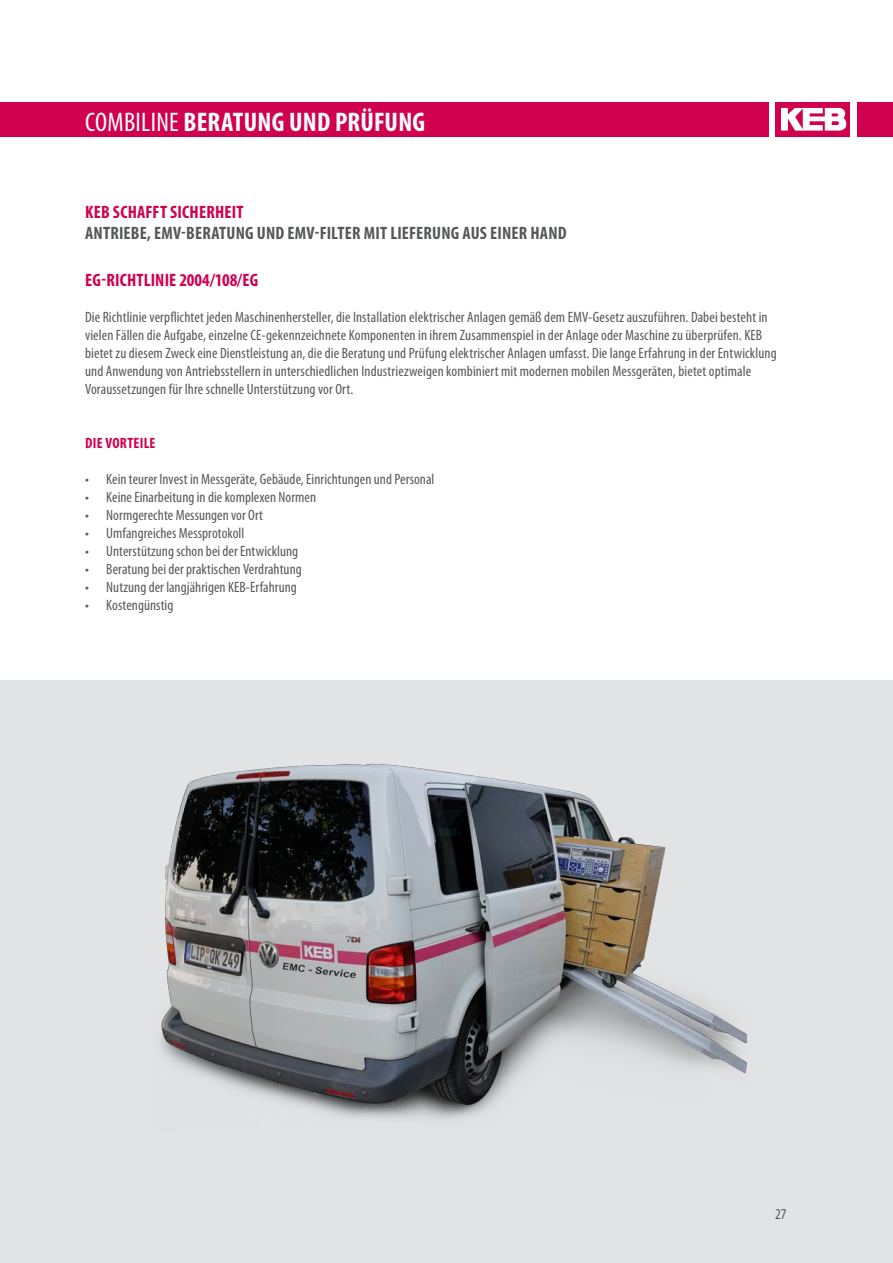
<style>
.page{position:relative;width:893px;height:1263px;background:#fff}
.page>*{position:absolute;margin:0;border:0;box-sizing:border-box;transform-origin:0 0}
.t1{font:700 condensed 27px "Myriad Pro";letter-spacing:.01em;color:#fff}
.t2{font:700 condensed 18px "Myriad Pro";letter-spacing:.01em;color:#57585a}
.justify_10pt{font:700 condensed 18px "Myriad Pro";letter-spacing:.01em;color:#d1004f}
.ragged_10pt{font:condensed 15px/18px "Myriad Pro";letter-spacing:.01em;color:#57585a}
.ragged_10pt-2{font:700 condensed 15px "Myriad Pro";letter-spacing:.015em;color:#d1004f}
.s1{font-weight:400}
</style>
<div class="page">
<div style="left:0;top:680px;width:893px;height:583px;background:#e1e3e4"></div>
<div style="left:0;top:102px;width:769px;height:34px;background:#d1004f"></div>
<div style="left:775px;top:102px;width:75px;height:34px;background:#d1004f"></div>
<svg style="left:781px;top:108px;width:66px;height:23px"></svg>
<div style="left:857px;top:102px;width:36px;height:34px;background:#d1004f"></div>
<img style="left:160px;top:763px;width:588px;height:357px">
<p class="t1" style="left:85px;top:105px;width:341px"><span class="s1">COMBILINE</span> BERATUNG UND PRÜFUNG</p>
<p class="justify_10pt" style="left:85px;top:200px;width:160px">KEB SCHAFFT SICHERHEIT</p>
<p class="t2" style="left:85px;top:222px;width:483px">ANTRIEBE, EMV-BERATUNG UND EMV-FILTER MIT LIEFERUNG AUS EINER HAND</p>
<p class="justify_10pt" style="left:85px;top:268px;width:175px">EG-RICHTLINIE 2004/108/EG</p>
<p class="ragged_10pt" style="left:85px;top:307px;width:693px">Die Richtlinie verpflichtet jeden Maschinenhersteller, die Installation elektrischer Anlagen gemäß dem EMV-Gesetz auszuführen. Dabei besteht in vielen Fällen die Aufgabe, einzelne CE-gekennzeichnete Komponenten in ihrem Zusammenspiel in der Anlage oder Maschine zu überprüfen. KEB bietet zu diesem Zweck eine Dienstleistung an, die die Beratung und Prüfung elektrischer Anlagen umfasst. Die lange Erfahrung in der Entwicklung und Anwendung von Antriebsstellern in unterschiedlichen Industriezweigen kombiniert mit modernen mobilen Messgeräten, bietet optimale Voraussetzungen für Ihre schnelle Unterstützung vor Ort.</p>
<p class="ragged_10pt-2" style="left:85px;top:433px;width:72px">DIE VORTEILE</p>
<p class="ragged_10pt" style="left:85px;top:469px;width:351px">• Kein teurer Invest in Messgeräte, Gebäude, Einrichtungen und Personal</p>
<p class="ragged_10pt" style="left:85px;top:487px;width:233px">• Keine Einarbeitung in die komplexen Normen</p>
<p class="ragged_10pt" style="left:85px;top:505px;width:179px">• Normgerechte Messungen vor Ort</p>
<p class="ragged_10pt" style="left:85px;top:523px;width:161px">• Umfangreiches Messprotokoll</p>
<p class="ragged_10pt" style="left:85px;top:541px;width:215px">• Unterstützung schon bei der Entwicklung</p>
<p class="ragged_10pt" style="left:85px;top:559px;width:218px">• Beratung bei der praktischen Verdrahtung</p>
<p class="ragged_10pt" style="left:85px;top:577px;width:213px">• Nutzung der langjährigen KEB-Erfahrung</p>
<p class="ragged_10pt" style="left:85px;top:595px;width:90px">• Kostengünstig</p>
<p class="ragged_10pt" style="left:775px;top:1205px;width:13px">27</p>
</div>
